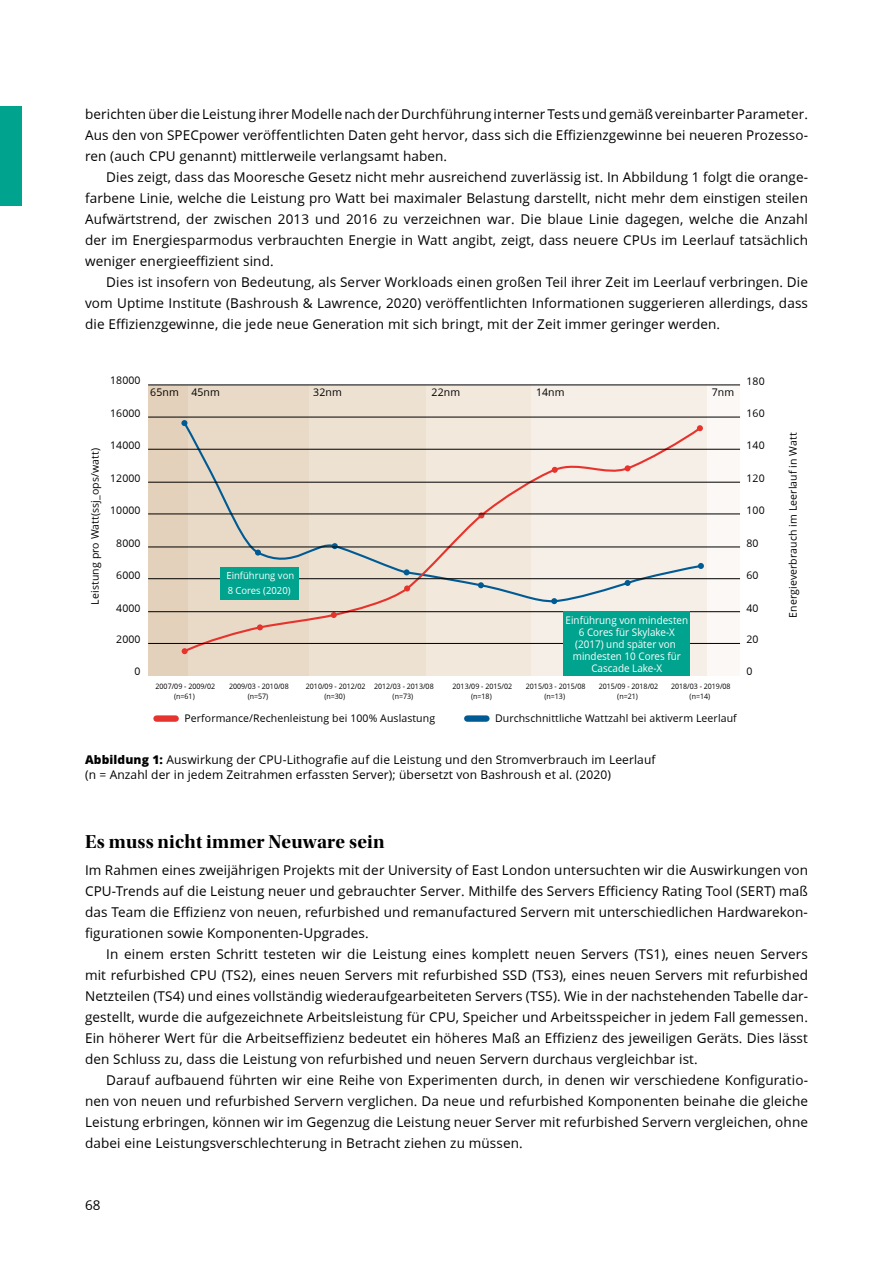
<style>
.page{position:relative;width:893px;height:1263px;background:#fff}
.page>*{position:absolute;margin:0;border:0;box-sizing:border-box;transform-origin:0 0}
.t1{font:19.5px "Utopia Std Bold Disp";letter-spacing:.01em;color:#000}
.t2{font:13.5px/21px "Open Sans";letter-spacing:.01em;color:#000;text-align:justify}
.t3{font:12px/15px "Open Sans";letter-spacing:.01em;color:#000}
.t4{font:10.5px "Open Sans";letter-spacing:.01em;color:#000}
.t5{font:10.5px/12px "Open Sans";color:#fff;text-align:center;scale:.94 1}
.t6{font:9.75px/15px "Open Sans";color:#fff}
.t7{font:7.5px/10.5px "Open Sans";color:#000;text-align:center;scale:.94 1}
.s1{font-weight:800}
</style>
<div class="page">
<div style="left:0;top:106px;width:21px;height:100px;background:#00a38e"></div>
<div style="left:148px;top:385px;width:40px;height:290px;background:#e3d1bb"></div>
<div style="left:188px;top:385px;width:121px;height:290px;background:#e9dac8"></div>
<div style="left:309px;top:385px;width:117px;height:290px;background:#ede1d2"></div>
<div style="left:426px;top:385px;width:105px;height:290px;background:#f2e8dc"></div>
<div style="left:707px;top:385px;width:33px;height:290px;background:#fbf8f5"></div>
<div style="left:531px;top:385px;width:176px;height:290px;background:#f6efe7"></div>
<svg style="left:182px;top:425px;width:521px;height:226px"></svg>
<svg style="left:181px;top:420px;width:6px;height:6px"></svg>
<svg style="left:255px;top:550px;width:6px;height:6px"></svg>
<svg style="left:332px;top:543px;width:6px;height:6px"></svg>
<svg style="left:404px;top:569px;width:6px;height:6px"></svg>
<svg style="left:182px;top:648px;width:6px;height:6px"></svg>
<svg style="left:257px;top:624px;width:6px;height:6px"></svg>
<svg style="left:331px;top:612px;width:6px;height:6px"></svg>
<svg style="left:404px;top:585px;width:6px;height:6px"></svg>
<svg style="left:478px;top:512px;width:6px;height:6px"></svg>
<svg style="left:552px;top:467px;width:6px;height:6px"></svg>
<svg style="left:625px;top:465px;width:6px;height:6px"></svg>
<svg style="left:697px;top:425px;width:6px;height:6px"></svg>
<svg style="left:478px;top:582px;width:6px;height:6px"></svg>
<svg style="left:551px;top:598px;width:6px;height:6px"></svg>
<svg style="left:625px;top:580px;width:6px;height:6px"></svg>
<svg style="left:698px;top:563px;width:6px;height:6px"></svg>
<hr style="left:148px;top:385px;width:592px;height:1px;background:#000">
<hr style="left:148px;top:417px;width:592px;height:1px;background:#000">
<hr style="left:148px;top:449px;width:592px;height:1px;background:#000">
<hr style="left:148px;top:482px;width:592px;height:1px;background:#000">
<hr style="left:148px;top:514px;width:592px;height:1px;background:#000">
<hr style="left:148px;top:547px;width:592px;height:1px;background:#000">
<hr style="left:148px;top:578px;width:592px;height:1px;background:#000">
<hr style="left:148px;top:611px;width:592px;height:1px;background:#000">
<hr style="left:148px;top:643px;width:592px;height:1px;background:#000">
<div style="left:221px;top:567px;width:78px;height:33px;background:#00a38e"></div>
<div style="left:563px;top:611px;width:127px;height:64px;background:#00a38e"></div>
<div style="left:156px;top:715px;width:20px;height:7px;background:#e7332d"></div>
<div style="left:467px;top:715px;width:19px;height:7px;background:#005b94"></div>
<p class="t2" style="left:85px;top:103px;width:724px">berichten über die Leistung ihrer Modelle nach der Durchführung interner Tests und gemäß vereinbarter Parameter.<br>Aus den von SPECpower veröffentlichten Daten geht hervor, dass sich die Effizienzgewinne bei neueren Prozesso&shy;ren (auch CPU genannt) mittlerweile verlangsamt haben.</p>
<p class="t2" style="left:85px;top:166px;width:724px;text-indent:21px">Dies zeigt, dass das Mooresche Gesetz nicht mehr ausreichend zuverlässig ist. In Abbildung 1 folgt die orange&shy;farbene Linie, welche die Leistung pro Watt bei maximaler Belastung darstellt, nicht mehr dem einstigen steilen Aufwärtstrend, der zwischen 2013 und 2016 zu verzeichnen war. Die blaue Linie dagegen, welche die Anzahl der im Energiesparmodus verbrauchten Energie in Watt angibt, zeigt, dass neuere CPUs im Leerlauf tatsächlich weniger energieeffizient sind.</p>
<p class="t2" style="left:85px;top:271px;width:724px;text-indent:21px">Dies ist insofern von Bedeutung, als Server Workloads einen großen Teil ihrer Zeit im Leerlauf verbringen. Die vom Uptime Institute (Bashroush &amp; Lawrence, 2020) veröffentlichten Informationen suggerieren allerdings, dass die Effizienzgewinne, die jede neue Generation mit sich bringt, mit der Zeit immer geringer werden.</p>
<p class="t4" style="left:110px;top:374px;width:32px">18000</p>
<p class="t4" style="left:89px;top:604px;width:158px;rotate:-90deg">Leistung pro Watt(ssj_ops/watt)</p>
<p class="t4" style="left:110px;top:407px;width:32px">16000</p>
<p class="t4" style="left:110px;top:439px;width:32px">14000</p>
<p class="t4" style="left:110px;top:472px;width:32px">12000</p>
<p class="t4" style="left:110px;top:504px;width:32px">10000</p>
<p class="t4" style="left:116px;top:537px;width:26px">8000</p>
<p class="t4" style="left:116px;top:569px;width:26px">6000</p>
<p class="t4" style="left:116px;top:602px;width:26px">4000</p>
<p class="t4" style="left:116px;top:634px;width:26px">2000</p>
<p class="t4" style="left:135px;top:665px;width:8px">0</p>
<p class="t4" style="left:150px;top:386px;width:71px">65nm 45nm</p>
<p class="t6" style="left:226px;top:569px;width:69px">Einführung von<br>8 Cores (2020)</p>
<p class="t4" style="left:313px;top:386px;width:30px">32nm</p>
<p class="t4" style="left:432px;top:386px;width:30px">22nm</p>
<p class="t4" style="left:536px;top:386px;width:30px">14nm</p>
<p class="t4" style="left:712px;top:386px;width:24px">7nm</p>
<p class="t5" style="left:566px;top:614px;width:132px">Einführung von mindesten<br>6 Cores für Skylake-X (2017) und später von mindesten 10 Cores für<br>Cascade Lake-X</p>
<p class="t7" style="left:156px;top:681px;width:65px">2007/09 - 2009/02 (n=61)</p>
<p class="t7" style="left:229px;top:681px;width:65px">2009/03 - 2010/08 (n=57)</p>
<p class="t7" style="left:306px;top:681px;width:65px">2010/09 - 2012/02 (n=30)</p>
<p class="t7" style="left:374px;top:681px;width:65px">2012/03 - 2013/08 (n=73)</p>
<p class="t7" style="left:453px;top:681px;width:65px">2013/09 - 2015/02 (n=18)</p>
<p class="t7" style="left:526px;top:681px;width:65px">2015/03 - 2015/08 (n=13)</p>
<p class="t7" style="left:599px;top:681px;width:65px">2015/09 - 2018/02 (n=21)</p>
<p class="t7" style="left:671px;top:681px;width:65px">2018/03 - 2019/08 (n=14)</p>
<p class="t4" style="left:495px;top:712px;width:243px">Durchschnittliche Wattzahl bei aktiverm Leerlauf</p>
<p class="t3" style="left:85px;top:752px;width:572px"><span class="s1">Abbildung 1:</span> Auswirkung der CPU-Lithografie auf die Leistung und den Stromverbrauch im Leerlauf (n = Anzahl der in jedem Zeitrahmen erfassten Server); übersetzt von Bashroush et al. (2020)</p>
<p class="t4" style="left:184px;top:712px;width:252px">Performance/Rechenleistung bei 100% Auslastung</p>
<p class="t4" style="left:746px;top:375px;width:20px">180</p>
<p class="t4" style="left:746px;top:407px;width:20px">160</p>
<p class="t4" style="left:746px;top:439px;width:20px">140</p>
<p class="t4" style="left:746px;top:472px;width:20px">120</p>
<p class="t4" style="left:746px;top:504px;width:20px">100</p>
<p class="t4" style="left:746px;top:537px;width:14px">80</p>
<p class="t4" style="left:746px;top:569px;width:14px">60</p>
<p class="t4" style="left:746px;top:602px;width:14px">40</p>
<p class="t4" style="left:746px;top:634px;width:14px">20</p>
<p class="t4" style="left:746px;top:665px;width:8px">0</p>
<p class="t4" style="left:787px;top:617px;width:187px;rotate:-90deg">Energieverbrauch im Leerlauf in Watt</p>
<h1 class="t1" style="left:85px;top:830px;width:301px">Es muss nicht immer Neuware sein</h1>
<p class="t2" style="left:85px;top:859px;width:724px">Im Rahmen eines zweijährigen Projekts mit der University of East London untersuchten wir die Auswirkungen von CPU-Trends auf die Leistung neuer und gebrauchter Server. Mithilfe des Servers Efficiency Rating Tool (SERT) maß das Team die Effizienz von neuen, refurbished und remanufactured Servern mit unterschiedlichen Hardwarekon&shy;figurationen sowie Komponenten-Upgrades.</p>
<p class="t2" style="left:85px;top:943px;width:724px;text-indent:21px">In einem ersten Schritt testeten wir die Leistung eines komplett neuen Servers (TS1), eines neuen Servers mit refurbished CPU (TS2), eines neuen Servers mit refurbished SSD (TS3), eines neuen Servers mit refurbished Netzteilen (TS4) und eines vollständig wiederaufgearbeiteten Servers (TS5). Wie in der nachstehenden Tabelle dar&shy;gestellt, wurde die aufgezeichnete Arbeitsleistung für CPU, Speicher und Arbeitsspeicher in jedem Fall gemessen.<br>Ein höherer Wert für die Arbeitseffizienz bedeutet ein höheres Maß an Effizienz des jeweiligen Geräts. Dies lässt den Schluss zu, dass die Leistung von refurbished und neuen Servern durchaus vergleichbar ist.</p>
<p class="t2" style="left:85px;top:1069px;width:724px;text-indent:21px">Darauf aufbauend führten wir eine Reihe von Experimenten durch, in denen wir verschiedene Konfiguratio&shy;nen von neuen und refurbished Servern verglichen. Da neue und refurbished Komponenten beinahe die gleiche Leistung erbringen, können wir im Gegenzug die Leistung neuer Server mit refurbished Servern vergleichen, ohne dabei eine Leistungsverschlechterung in Betracht ziehen zu müssen.</p>
<p class="t2" style="left:85px;top:1195px;width:17px">68</p>
</div>
